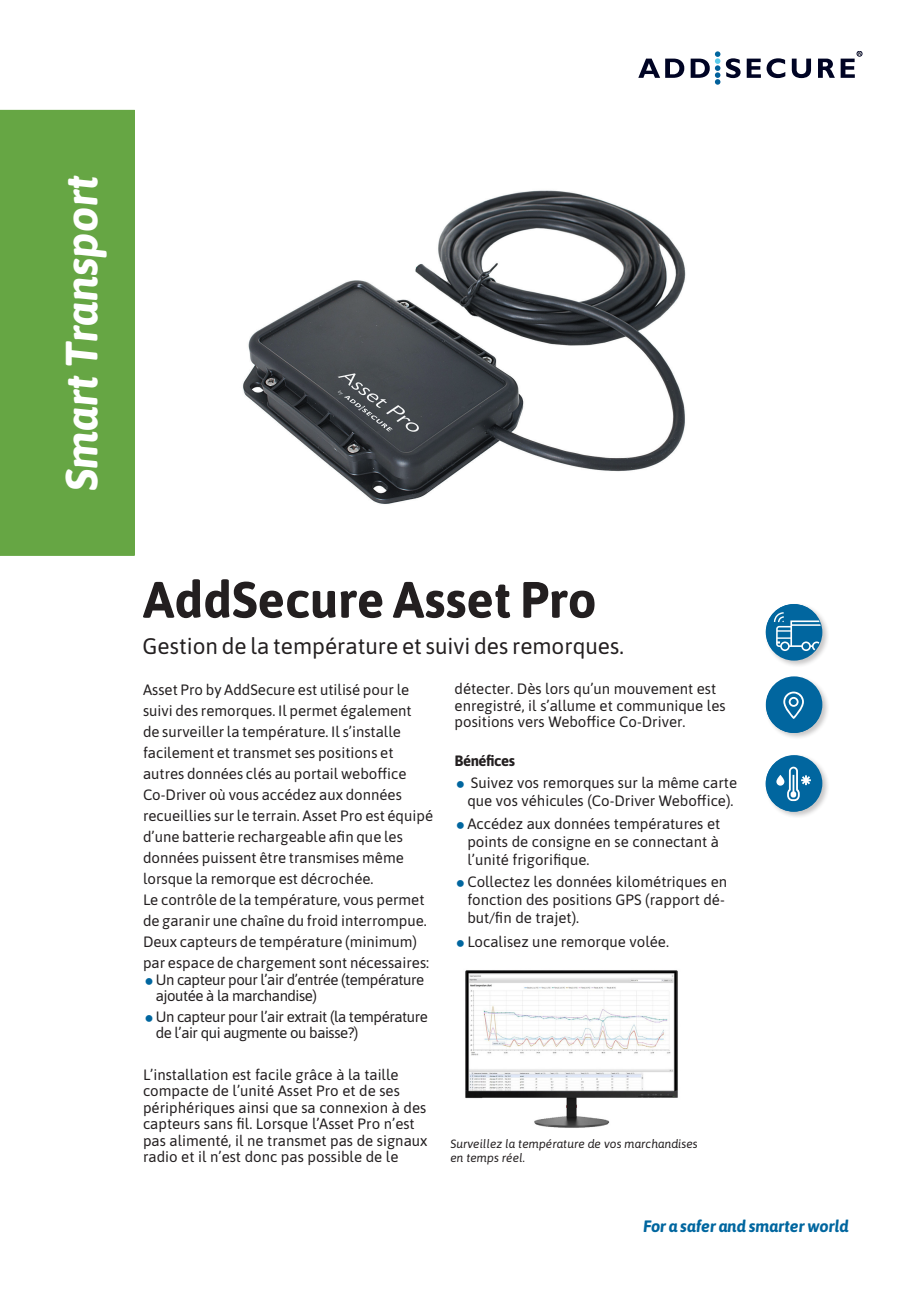
<style>
.page{position:relative;width:919px;height:1289px;background:#fff}
.page>*{position:absolute;margin:0;border:0;box-sizing:border-box;transform-origin:0 0}
.Headline2_AsapBd34_3{font:700 51px "Asap";color:#231f20}
.Category_AsapBoldIta{font:italic 700 45px "Asap";color:#fff}
.Preamble_Asap15_20{font:22.5px "Asap";color:#231f20}
.t1{font:italic 700 16.5px "Asap";color:#01669f}
.Bullet_List_tab_Asap{font:15px/21px "Asap";color:#231f20}
.Bullet_List_tab_Asap-2{font:15px/16.5px "Asap";letter-spacing:-.03em;color:#231f20}
.Bullet_List_tab_Asap-3{font:700 15px "Asap";letter-spacing:-.03em;color:#231f20}
.t2{font:italic 12px "Asap";color:#231f20}
</style>
<div class="page">
<svg style="left:638px;top:51px;width:224px;height:34px"></svg>
<div style="left:0;top:111px;width:134px;height:444px;background:#66a644"></div>
<div style="left:0;top:110px;width:135px;height:446px;border:2px solid #66a644"></div>
<div style="left:764px;top:602px;width:66px;height:66px;background:#231f20;opacity:.25"></div>
<div style="left:764px;top:674px;width:66px;height:66px;background:#231f20;opacity:.25"></div>
<div style="left:765px;top:676px;width:57px;height:57px;border:3px solid #01669f;border-radius:50%"></div>
<div style="left:764px;top:753px;width:66px;height:66px;background:#231f20;opacity:.25"></div>
<div style="left:765px;top:604px;width:56px;height:55px;background:#01669f;border-radius:50%"></div>
<svg style="left:773px;top:612px;width:47px;height:39px"></svg>
<div style="left:766px;top:677px;width:55px;height:56px;background:#01669f;border-radius:50%"></div>
<svg style="left:783px;top:691px;width:20px;height:27px"></svg>
<div style="left:765px;top:756px;width:56px;height:55px;background:#01669f;border-radius:50%"></div>
<svg style="left:776px;top:774px;width:8px;height:11px"></svg>
<svg style="left:787px;top:766px;width:23px;height:35px"></svg>
<img style="left:243px;top:190px;width:443px;height:314px">
<img style="left:465px;top:970px;width:213px;height:158px">
<p class="Category_AsapBoldIta" style="left:50px;top:491px;width:318px;rotate:-90deg">Smart Transport</p>
<p class="Headline2_AsapBd34_3" style="left:143px;top:563px;width:455px">AddSecure Asset Pro</p>
<p class="Preamble_Asap15_20" style="left:142px;top:630px;width:483px">Gestion de la température et suivi des remorques.</p>
<p class="Bullet_List_tab_Asap" style="left:143px;top:678px;width:291px">Asset Pro by AddSecure est utilisé pour le suivi des remorques. Il permet également<br>de surveiller la température. Il s’installe facilement et transmet ses positions et autres données clés au portail weboffice Co-Driver où vous accédez aux données recueillies sur le terrain. Asset Pro est équipé d’une batterie rechargeable afin que les données puissent être transmises même lorsque la remorque est décrochée.</p>
<p class="Bullet_List_tab_Asap" style="left:143px;top:888px;width:288px">Le contrôle de la température, vous permet de garanir une chaîne du froid interrompue.<br>Deux capteurs de température (minimum) par espace de chargement sont nécessaires:</p>
<p class="Bullet_List_tab_Asap-2" style="left:156px;top:970px;width:270px">Un capteur pour l’air d’entrée (température ajoutée à la marchandise)</p>
<p class="Bullet_List_tab_Asap-2" style="left:156px;top:1007px;width:273px">Un capteur pour l’air extrait (la température de l’air qui augmente ou baisse?)</p>
<p class="Bullet_List_tab_Asap" style="left:143px;top:1065px;width:286px;line-height:16.5px">L’installation est facile grâce à la taille compacte de l’unité Asset Pro et de ses périphériques ainsi que sa connexion à des capteurs sans fil. Lorsque l’Asset Pro n’est pas alimenté, il ne transmet pas de signaux radio et il n’est donc pas possible de le</p>
<p class="Bullet_List_tab_Asap" style="left:454px;top:680px;width:272px;line-height:16.5px">détecter. Dès lors qu’un mouvement est enregistré, il s’allume et communique les positions vers Weboffice Co-Driver.</p>
<p class="Bullet_List_tab_Asap-3" style="left:454px;top:750px;width:62px">Bénéfices</p>
<p class="Bullet_List_tab_Asap" style="left:467px;top:773px;width:271px;line-height:18px">Suivez vos remorques sur la même carte que vos véhicules (Co-Driver Weboffice).</p>
<p class="Bullet_List_tab_Asap" style="left:467px;top:813px;width:254px;line-height:18px;text-align:justify">Accédez aux données températures et points de consigne en se connectant à l’unité frigorifique.</p>
<p class="Bullet_List_tab_Asap" style="left:467px;top:871px;width:261px;line-height:18px">Collectez les données kilométriques en fonction des positions GPS (rapport dé&shy;but/fin de trajet).</p>
<p class="Bullet_List_tab_Asap" style="left:467px;top:930px;width:203px">Localisez une remorque volée.</p>
<p class="t2" style="left:450px;top:1135px;width:249px">Surveillez la température de vos marchandises</p>
<p class="t2" style="left:450px;top:1150px;width:76px">en temps réel.</p>
<p class="t1" style="left:643px;top:1214px;width:207px">For a safer and smarter world</p>
</div>
